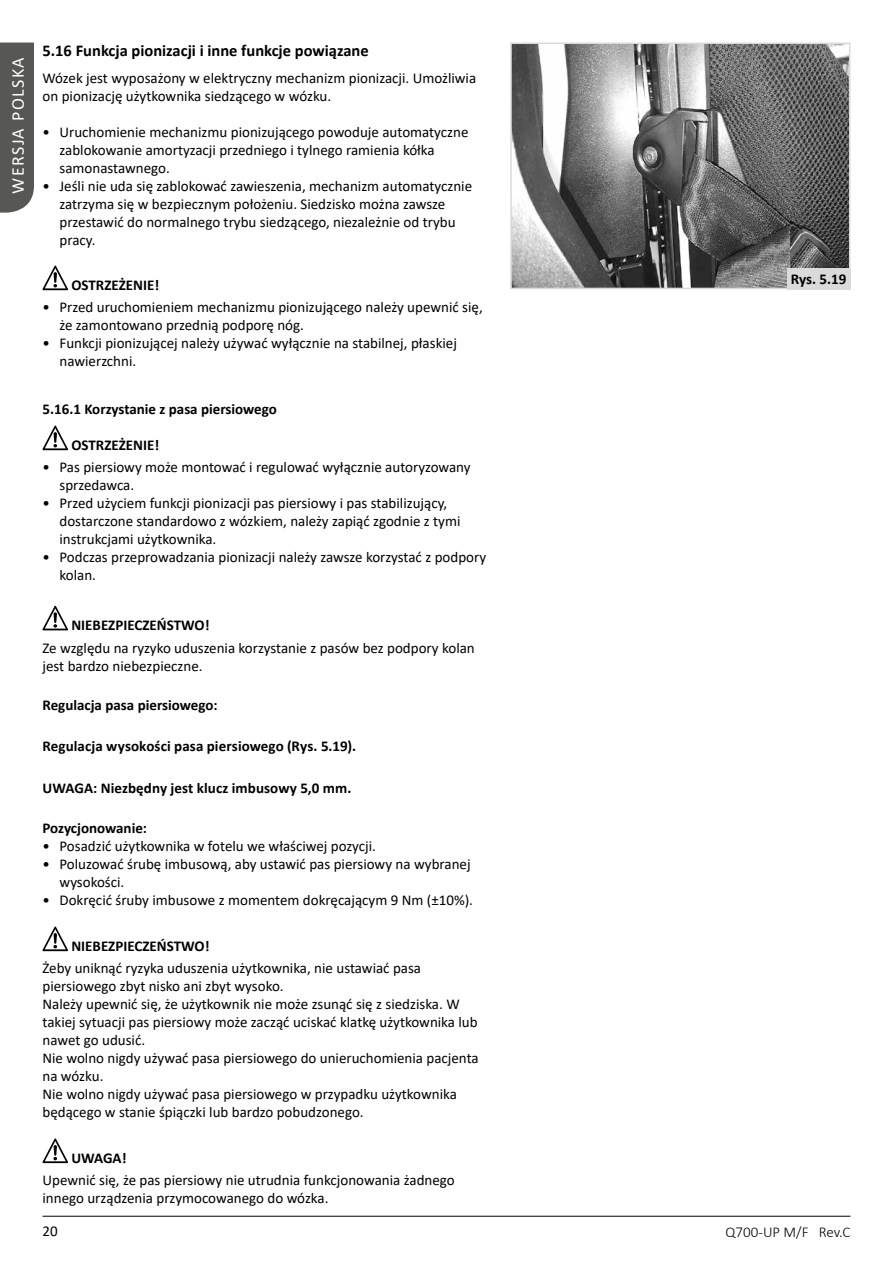
<style>
.page{position:relative;width:893px;height:1263px;background:#fff}
.page>*{position:absolute;margin:0;border:0;box-sizing:border-box;transform-origin:0 0}
.t1{font:18px "Calibri";letter-spacing:.08em;color:#fff}
.t2{font:700 16.5px "Calibri";color:#000}
.t3{font:15px/18px "Calibri";color:#000}
.t4{font:700 15px "Calibri";color:#000}
.t5{font:300 15px "Calibri";color:#000}
</style>
<div class="page">
<hr style="left:43px;top:1216px;width:807px;height:1px;background:#000">
<div style="left:0;top:43px;width:34px;height:170px;background:#575756"></div>
<img style="left:513px;top:46px;width:334px;height:240px">
<div style="left:510px;top:43px;width:340px;height:246px;border:2px solid #dadada"></div>
<svg style="left:43px;top:266px;width:25px;height:24px"></svg>
<svg style="left:43px;top:426px;width:25px;height:24px"></svg>
<svg style="left:43px;top:606px;width:25px;height:24px"></svg>
<svg style="left:43px;top:926px;width:25px;height:25px"></svg>
<svg style="left:43px;top:1138px;width:25px;height:25px"></svg>
<div style="left:787px;top:268px;width:63px;height:21px;background:#dadada"></div>
<p class="t1" style="left:5px;top:194px;width:138px;rotate:-90deg">WERSJA POLSKA</p>
<p class="t2" style="left:43px;top:39px;width:328px">5.16 Funkcja pionizacji i inne funkcje powiązane</p>
<p class="t3" style="left:43px;top:68px;width:435px">Wózek jest wyposażony w elektryczny mechanizm pionizacji. Umożliwia on pionizację użytkownika siedzącego w wózku.</p>
<p class="t3" style="left:60px;top:122px;width:410px;text-indent:-17px">• Uruchomienie mechanizmu pionizującego powoduje automatyczne zablokowanie amortyzacji przedniego i tylnego ramienia kółka samonastawnego.</p>
<p class="t3" style="left:60px;top:176px;width:414px;text-indent:-17px">• Jeśli nie uda się zablokować zawieszenia, mechanizm automatycznie zatrzyma się w bezpiecznym położeniu. Siedzisko można zawsze przestawić do normalnego trybu siedzącego, niezależnie od trybu pracy.</p>
<p class="t4" style="left:71px;top:275px;width:89px">OSTRZEŻENIE!</p>
<p class="t3" style="left:60px;top:298px;width:425px;text-indent:-17px">• Przed uruchomieniem mechanizmu pionizującego należy upewnić się, że zamontowano przednią podporę nóg.</p>
<p class="t3" style="left:60px;top:334px;width:399px;text-indent:-17px">• Funkcji pionizującej należy używać wyłącznie na stabilnej, płaskiej nawierzchni.</p>
<p class="t4" style="left:43px;top:398px;width:236px">5.16.1 Korzystanie z pasa piersiowego</p>
<p class="t4" style="left:71px;top:435px;width:89px">OSTRZEŻENIE!</p>
<p class="t3" style="left:60px;top:458px;width:413px;text-indent:-17px">• Pas piersiowy może montować i regulować wyłącznie autoryzowany sprzedawca.</p>
<p class="t3" style="left:60px;top:494px;width:402px;text-indent:-17px">• Przed użyciem funkcji pionizacji pas piersiowy i pas stabilizujący, dostarczone standardowo z wózkiem, należy zapiąć zgodnie z tymi instrukcjami użytkownika.</p>
<p class="t3" style="left:60px;top:548px;width:428px;text-indent:-17px">• Podczas przeprowadzania pionizacji należy zawsze korzystać z podpory kolan.</p>
<p class="t4" style="left:71px;top:615px;width:140px">NIEBEZPIECZEŃSTWO!</p>
<p class="t3" style="left:43px;top:638px;width:434px">Ze względu na ryzyko uduszenia korzystanie z pasów bez podpory kolan jest bardzo niebezpieczne.</p>
<p class="t4" style="left:43px;top:695px;width:177px">Regulacja pasa piersiowego:</p>
<p class="t4" style="left:43px;top:735px;width:315px">Regulacja wysokości pasa piersiowego (Rys. 5.19).</p>
<p class="t4" style="left:43px;top:778px;width:310px">UWAGA: Niezbędny jest klucz imbusowy 5,0 mm.</p>
<p class="t4" style="left:43px;top:818px;width:106px">Pozycjonowanie:</p>
<p class="t3" style="left:43px;top:837px;width:335px">• Posadzić użytkownika w fotelu we właściwej pozycji.</p>
<p class="t3" style="left:60px;top:855px;width:413px;text-indent:-17px">• Poluzować śrubę imbusową, aby ustawić pas piersiowy na wybranej wysokości.</p>
<p class="t3" style="left:43px;top:891px;width:432px">• Dokręcić śruby imbusowe z momentem dokręcającym 9 Nm (±10%).</p>
<p class="t4" style="left:71px;top:935px;width:140px">NIEBEZPIECZEŃSTWO!</p>
<p class="t3" style="left:43px;top:959px;width:438px">Żeby uniknąć ryzyka uduszenia użytkownika, nie ustawiać pasa piersiowego zbyt nisko ani zbyt wysoko.<br>Należy upewnić się, że użytkownik nie może zsunąć się z siedziska. W takiej sytuacji pas piersiowy może zacząć uciskać klatkę użytkownika lub nawet go udusić.<br>Nie wolno nigdy używać pasa piersiowego do unieruchomienia pacjenta na wózku.<br>Nie wolno nigdy używać pasa piersiowego w przypadku użytkownika będącego w stanie śpiączki lub bardzo pobudzonego.</p>
<p class="t4" style="left:71px;top:1147px;width:57px">UWAGA!</p>
<p class="t3" style="left:43px;top:1171px;width:414px">Upewnić się, że pas piersiowy nie utrudnia funkcjonowania żadnego innego urządzenia przymocowanego do wózka.</p>
<p class="t4" style="left:791px;top:269px;width:57px">Rys. 5.19</p>
<p class="t3" style="left:43px;top:1221px;width:17px">20</p>
<p class="t5" style="left:726px;top:1223px;width:126px">Q700-UP M/F Rev.C</p>
</div>
